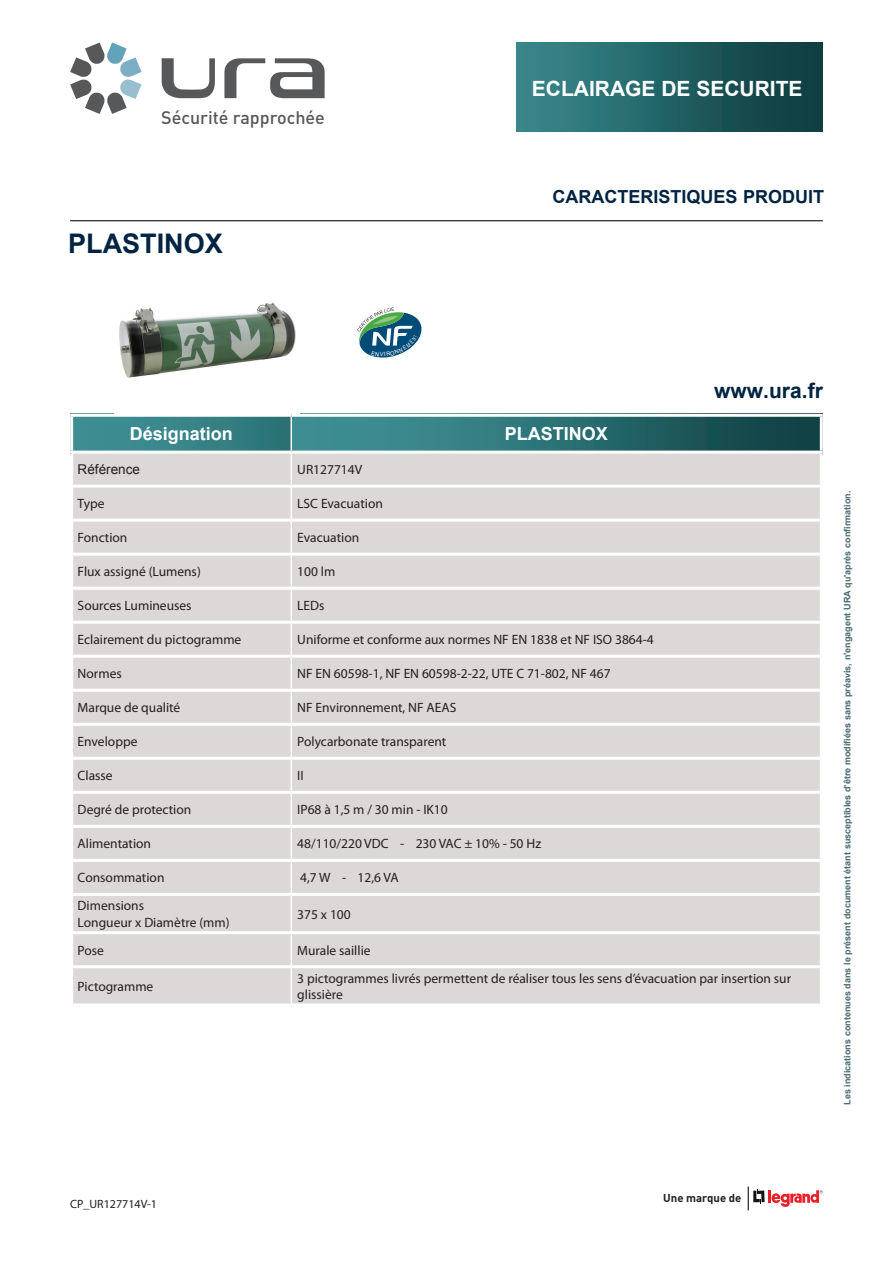
<style>
.page{position:relative;width:893px;height:1263px;background:#fff}
.page>*{position:absolute;margin:0;border:0;box-sizing:border-box;transform-origin:0 0}
.titre-produit{font:700 27px "Arial";color:#002442}
.Coordonnées{font:700 21px "Arial";color:#fff}
.Référence{font:700 21px "Arial";color:#002442}
.t1{font:700 18px "Arial";color:#002442}
.t2{font:700 18px "Arial";color:#fff}
.t3{font:500 17.85px "DIN Pro";color:#57585a}
.t4{font:13.5px/16.2px "Myriad Pro";color:#231f20}
.t5{font:13.5px "Arial";color:#231f20}
.pied-de-page-suite{font:12px "Myriad Pro";color:#231f20}
.t6{font:700 11.4px "DIN Pro";color:#231f20}
.t7{font:700 9px "Arial";color:#486b6f}
</style>
<div class="page">
<hr style="left:70px;top:220px;width:753px;height:1px;background:#231f20">
<svg style="left:748px;top:1186px;width:75px;height:24px"></svg>
<svg style="left:162px;top:58px;width:53px;height:40px"></svg>
<svg style="left:70px;top:43px;width:72px;height:71px"></svg>
<svg style="left:224px;top:58px;width:101px;height:40px"></svg>
<div style="left:517px;top:43px;width:306px;height:89px;background:linear-gradient(to right,#3a898e,#0b393c)"></div>
<svg style="left:293px;top:417px;width:527px;height:34px;background:#2c6f72"></svg>
<svg style="left:73px;top:417px;width:218px;height:34px;background:#398488"></svg>
<div style="left:73px;top:454px;width:747px;height:549px;background:#dcd8d7"></div>
<hr style="left:291px;top:454px;width:1px;height:31px;background:#fff">
<hr style="left:291px;top:488px;width:1px;height:31px;background:#fff">
<hr style="left:291px;top:522px;width:1px;height:31px;background:#fff">
<hr style="left:291px;top:556px;width:1px;height:31px;background:#fff">
<hr style="left:291px;top:590px;width:1px;height:31px;background:#fff">
<hr style="left:291px;top:624px;width:1px;height:31px;background:#fff">
<hr style="left:291px;top:658px;width:1px;height:31px;background:#fff">
<hr style="left:291px;top:692px;width:1px;height:31px;background:#fff">
<hr style="left:291px;top:726px;width:1px;height:31px;background:#fff">
<hr style="left:291px;top:760px;width:1px;height:31px;background:#fff">
<hr style="left:291px;top:794px;width:1px;height:31px;background:#fff">
<hr style="left:291px;top:828px;width:1px;height:31px;background:#fff">
<hr style="left:291px;top:862px;width:1px;height:31px;background:#fff">
<hr style="left:291px;top:896px;width:1px;height:35px;background:#fff">
<hr style="left:291px;top:934px;width:1px;height:31px;background:#fff">
<hr style="left:291px;top:968px;width:1px;height:35px;background:#fff">
<hr style="left:70px;top:485px;width:221px;height:3px;background:#fff">
<hr style="left:291px;top:485px;width:532px;height:3px;background:#fff">
<hr style="left:70px;top:519px;width:221px;height:3px;background:#fff">
<hr style="left:291px;top:519px;width:532px;height:3px;background:#fff">
<hr style="left:70px;top:553px;width:221px;height:3px;background:#fff">
<hr style="left:291px;top:553px;width:532px;height:3px;background:#fff">
<hr style="left:70px;top:587px;width:221px;height:3px;background:#fff">
<hr style="left:291px;top:587px;width:532px;height:3px;background:#fff">
<hr style="left:70px;top:621px;width:221px;height:3px;background:#fff">
<hr style="left:291px;top:621px;width:532px;height:3px;background:#fff">
<hr style="left:70px;top:655px;width:221px;height:3px;background:#fff">
<hr style="left:291px;top:655px;width:532px;height:3px;background:#fff">
<hr style="left:70px;top:689px;width:221px;height:3px;background:#fff">
<hr style="left:291px;top:689px;width:532px;height:3px;background:#fff">
<hr style="left:70px;top:723px;width:221px;height:3px;background:#fff">
<hr style="left:291px;top:723px;width:532px;height:3px;background:#fff">
<hr style="left:70px;top:757px;width:221px;height:3px;background:#fff">
<hr style="left:291px;top:757px;width:532px;height:3px;background:#fff">
<hr style="left:70px;top:791px;width:221px;height:3px;background:#fff">
<hr style="left:291px;top:791px;width:532px;height:3px;background:#fff">
<hr style="left:70px;top:825px;width:221px;height:3px;background:#fff">
<hr style="left:291px;top:825px;width:532px;height:3px;background:#fff">
<hr style="left:70px;top:859px;width:221px;height:3px;background:#fff">
<hr style="left:291px;top:859px;width:532px;height:3px;background:#fff">
<hr style="left:70px;top:893px;width:221px;height:3px;background:#fff">
<hr style="left:291px;top:893px;width:532px;height:3px;background:#fff">
<hr style="left:70px;top:931px;width:221px;height:3px;background:#fff">
<hr style="left:291px;top:931px;width:532px;height:3px;background:#fff">
<hr style="left:70px;top:965px;width:221px;height:3px;background:#fff">
<hr style="left:291px;top:965px;width:532px;height:3px;background:#fff">
<img style="left:119px;top:302px;width:177px;height:76px">
<svg style="left:358px;top:307px;width:63px;height:51px"></svg>
<h3 class="t3" style="left:161px;top:103px;width:165px">Sécurité rapprochée</h3>
<p class="titre-produit" style="left:68px;top:226px;width:156px">PLASTINOX</p>
<p class="Coordonnées" style="left:532px;top:74px;width:272px">ECLAIRAGE DE SECURITE</p>
<h3 class="t1" style="left:553px;top:185px;width:273px">CARACTERISTIQUES PRODUIT</h3>
<p class="t2" style="left:130px;top:422px;width:105px">Désignation</p>
<p class="t2" style="left:505px;top:422px;width:105px">PLASTINOX</p>
<p class="t5" style="left:78px;top:460px;width:64px">Référence</p>
<p class="t4" style="left:297px;top:461px;width:67px">UR127714V</p>
<p class="t4" style="left:78px;top:495px;width:28px">Type</p>
<p class="t4" style="left:297px;top:495px;width:87px">LSC Evacuation</p>
<p class="t4" style="left:78px;top:529px;width:51px">Fonction</p>
<p class="t4" style="left:297px;top:529px;width:63px">Evacuation</p>
<p class="t4" style="left:78px;top:563px;width:125px">Flux assigné (Lumens)</p>
<p class="t4" style="left:297px;top:563px;width:40px">100 lm</p>
<p class="t4" style="left:78px;top:597px;width:115px">Sources Lumineuses</p>
<p class="t4" style="left:297px;top:597px;width:29px">LEDs</p>
<p class="t4" style="left:78px;top:631px;width:165px">Eclairement du pictogramme</p>
<p class="t4" style="left:297px;top:631px;width:358px">Uniforme et conforme aux normes NF EN 1838 et NF ISO 3864-4</p>
<p class="t4" style="left:78px;top:665px;width:46px">Normes</p>
<p class="t4" style="left:297px;top:665px;width:315px">NF EN 60598-1, NF EN 60598-2-22, UTE C 71-802, NF 467</p>
<p class="t4" style="left:78px;top:699px;width:104px">Marque de qualité</p>
<p class="t4" style="left:297px;top:699px;width:161px">NF Environnement, NF AEAS</p>
<p class="t4" style="left:78px;top:733px;width:61px">Enveloppe</p>
<p class="t4" style="left:297px;top:733px;width:151px">Polycarbonate transparent</p>
<p class="t4" style="left:78px;top:767px;width:36px">Classe</p>
<p class="t4" style="left:297px;top:767px;width:8px">II</p>
<p class="t4" style="left:78px;top:801px;width:115px">Degré de protection</p>
<p class="t4" style="left:297px;top:801px;width:152px">IP68 à 1,5 m / 30 min - IK10</p>
<p class="t4" style="left:78px;top:835px;width:75px">Alimentation</p>
<p class="t4" style="left:297px;top:835px;width:245px">48/110/220 VDC - 230 VAC ± 10% - 50 Hz</p>
<p class="t4" style="left:78px;top:869px;width:88px">Consommation</p>
<p class="t4" style="left:300px;top:869px;width:100px">4,7 W - 12,6 VA</p>
<p class="t4" style="left:78px;top:898px;width:68px">Dimensions</p>
<p class="t4" style="left:78px;top:914px;width:153px">Longueur x Diamètre (mm)</p>
<p class="t4" style="left:297px;top:906px;width:55px">375 x 100</p>
<p class="Référence" style="left:714px;top:377px;width:110px">www.ura.fr</p>
<p class="t4" style="left:78px;top:942px;width:28px">Pose</p>
<p class="t4" style="left:297px;top:942px;width:75px">Murale saillie</p>
<p class="t4" style="left:78px;top:978px;width:77px">Pictogramme</p>
<p class="t4" style="left:297px;top:970px;width:495px">3 pictogrammes livrés permettent de réaliser tous les sens d’évacuation par insertion sur glissière</p>
<p class="t7" style="left:841px;top:1105px;width:616px;rotate:-90deg">Les indications contenues dans le présent document étant susceptibles d'être modifiées sans préavis, n'engagent URA qu'après confirmation.</p>
<p class="pied-de-page-suite" style="left:70px;top:1196px;width:88px">CP_UR127714V-1</p>
<p class="t6" style="left:663px;top:1188px;width:80px">Une marque de</p>
</div>
